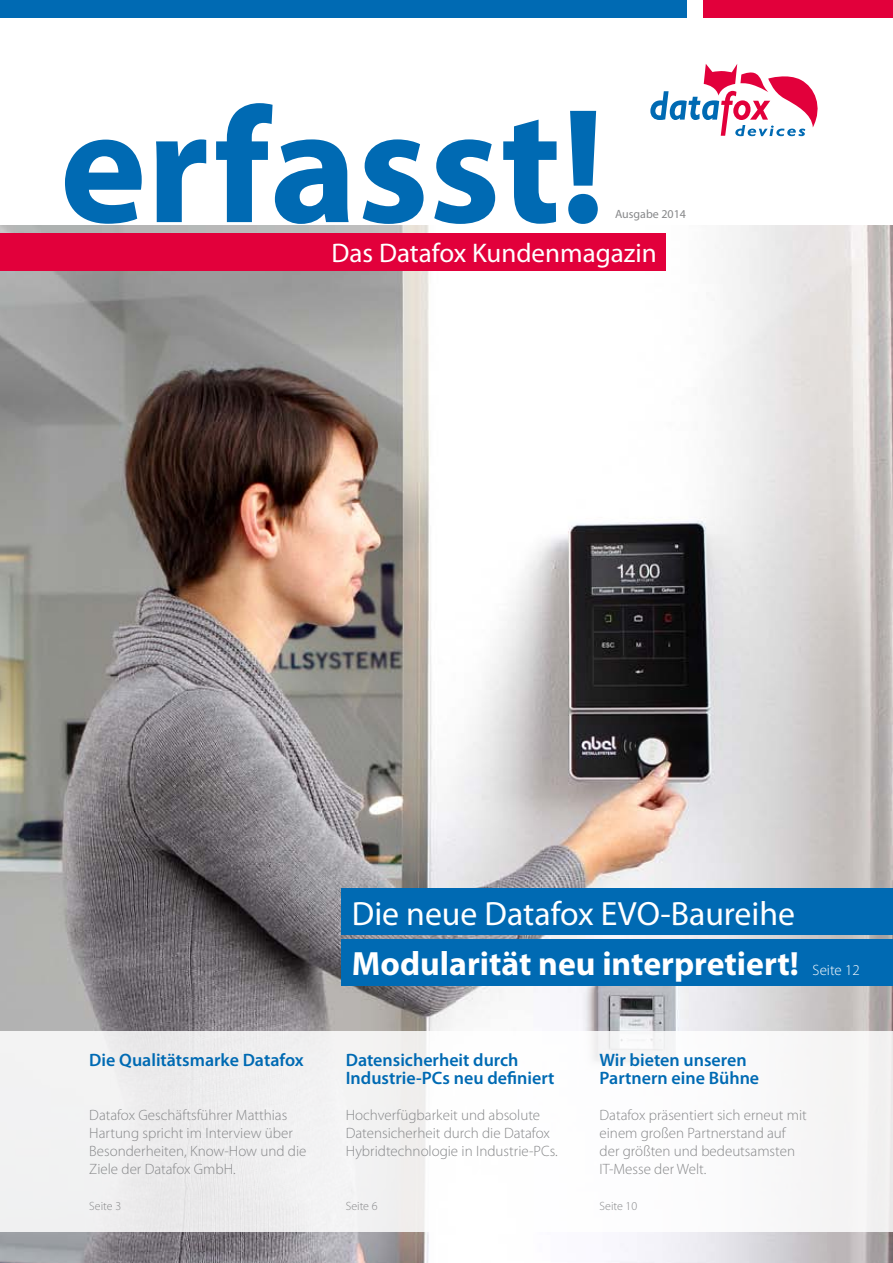
<style>
.page{position:relative;width:893px;height:1263px;background:#fff}
.page>*{position:absolute;margin:0;border:0;box-sizing:border-box;transform-origin:0 0}
.t1{font:700 165px "Myriad Pro";color:#006ab3}
.t2{font:700 33.75px "Myriad Pro";color:#fff}
.t3{font:33.75px "Myriad Pro";color:#fff}
.t4{font:27px "Myriad Pro";color:#fff}
.t5{font:600 18px/18px "Myriad Pro";color:#006ab3}
.t6{font:300 15px/18px "Myriad Pro";color:#87888a}
.t7{font:300 15px "Myriad Pro";color:#fff}
.t8{font:300 12px "Myriad Pro";color:#87888a}
.t9{font:12px "Myriad Pro";color:#87888a}
</style>
<div class="page">
<img style="left:0;top:225px;width:893px;height:1038px">
<div style="left:0;top:1031px;width:893px;height:200px;background:#f4f3f4"></div>
<div style="left:0;top:233px;width:665px;height:38px;background:#e2003b"></div>
<div style="left:341px;top:889px;width:552px;height:46px;background:#006ab3"></div>
<div style="left:341px;top:939px;width:552px;height:47px;background:#006ab3"></div>
<div style="left:0;top:0;width:686px;height:17px;background:#006ab3"></div>
<div style="left:704px;top:0;width:189px;height:17px;background:#e2003b"></div>
<svg style="left:650px;top:64px;width:167px;height:72px"></svg>
<h1 class="t1" style="left:60px;top:59px;width:547px">erfasst!</h1>
<p class="t9" style="left:615px;top:207px;width:73px">Ausgabe 2014</p>
<h3 class="t4" style="left:332px;top:236px;width:327px">Das Datafox Kundenmagazin</h3>
<p class="t5" style="left:89px;top:1050px;width:216px">Die Qualitätsmarke Datafox</p>
<p class="t6" style="left:89px;top:1106px;width:219px">Datafox Geschäftsführer Matthias<br>Hartung spricht im Interview über<br>Besonderheiten, Know-How und die<br>Ziele der Datafox GmbH.</p>
<p class="t8" style="left:89px;top:1198px;width:33px">Seite 3</p>
<h2 class="t3" style="left:352px;top:892px;width:445px">Die neue Datafox EVO-Baureihe</h2>
<h2 class="t2" style="left:352px;top:942px;width:449px">Modularität neu interpretiert!</h2>
<p class="t7" style="left:813px;top:961px;width:49px">Seite 12</p>
<p class="t5" style="left:346px;top:1050px;width:210px">Datensicherheit durch<br>Industrie-PCs neu definiert</p>
<p class="t6" style="left:346px;top:1106px;width:213px">Hochverfügbarkeit und absolute<br>Datensicherheit durch die Datafox<br>Hybridtechnologie in Industrie-PCs.</p>
<p class="t8" style="left:346px;top:1198px;width:33px">Seite 6</p>
<p class="t5" style="left:600px;top:1050px;width:161px">Wir bieten unseren<br>Partnern eine Bühne</p>
<p class="t6" style="left:600px;top:1106px;width:209px">Datafox präsentiert sich erneut mit einem großen Partnerstand auf der größten und bedeutsamsten<br>IT-Messe der Welt.</p>
<p class="t8" style="left:600px;top:1198px;width:39px">Seite 10</p>
</div>
